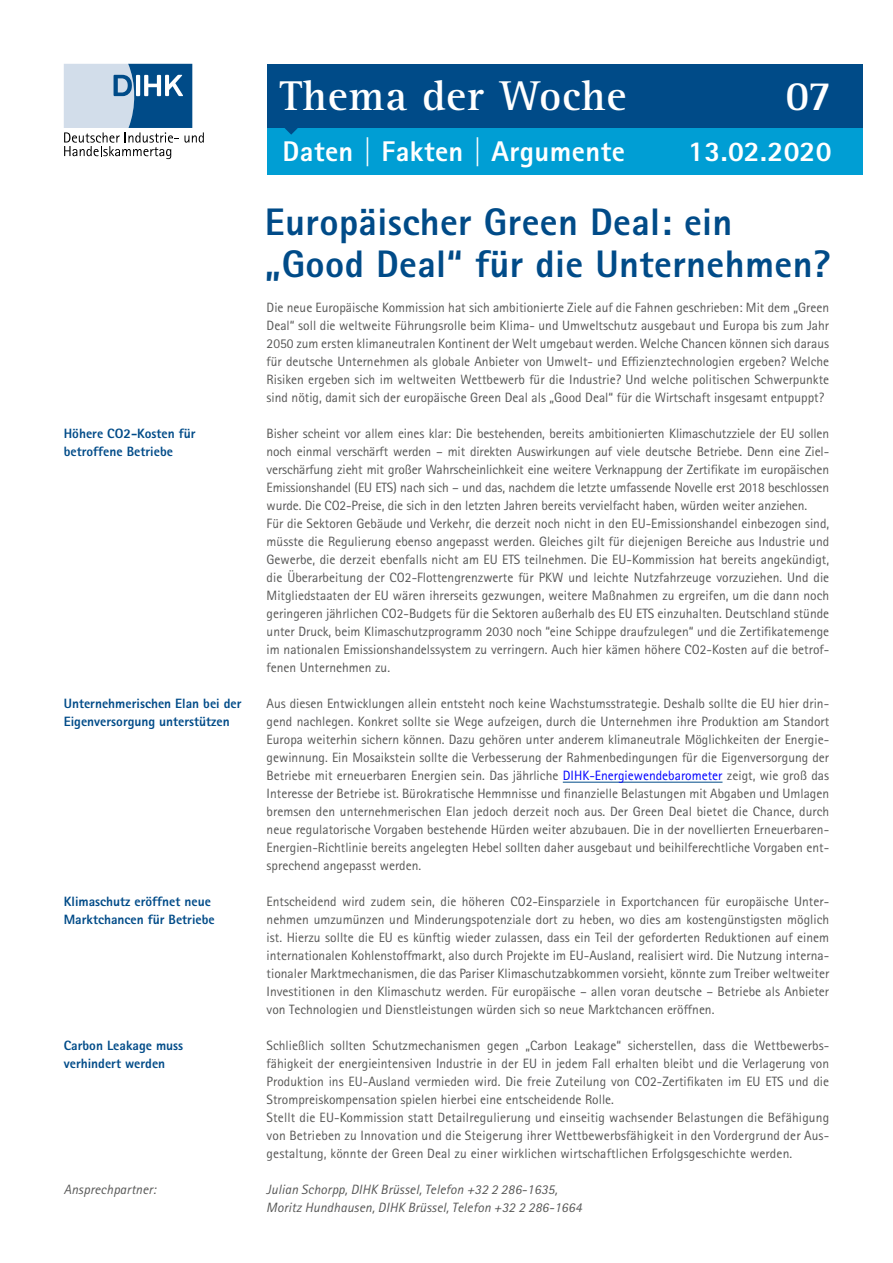
<style>
.page{position:relative;width:893px;height:1263px;background:#fff}
.page>*{position:absolute;margin:0;border:0;box-sizing:border-box;transform-origin:0 0}
.t1{font:700 43.05px "Agfa Rotis Serif";letter-spacing:.02em;color:#fff}
.t2{font:800 38.4px/42px "Agfa Rotis Sans Serif";letter-spacing:.01em;color:#004b88}
.t3{font:800 28.5px "Agfa Rotis Sans Serif";letter-spacing:.015em;color:#fff}
.t4{font:13.5px/18px "Agfa Rotis Sans Serif";color:#575756;text-align:justify}
.t5{font:800 13.5px/18px "Agfa Rotis Sans Serif";color:#004b88}
.t6{font:italic 13.5px/18px "Agfa Rotis Sans Serif";letter-spacing:.01em;color:#575756}
.s1{color:#00f}
</style>
<div class="page">
<hr style="left:563px;top:782px;width:159px;height:1px;background:#004b88">
<svg style="left:64px;top:64px;width:140px;height:95px"></svg>
<div style="left:267px;top:64px;width:595px;height:64px;background:#004b88"></div>
<div style="left:267px;top:128px;width:595px;height:46px;background:#009ed4"></div>
<svg style="left:285px;top:128px;width:13px;height:7px"></svg>
<p class="t5" style="left:64px;top:424px;width:133px">Höhere CO2-Kosten für betroffene Betriebe</p>
<p class="t5" style="left:64px;top:694px;width:179px">Unternehmerischen Elan bei der<br>Eigenversorgung unterstützen</p>
<p class="t5" style="left:64px;top:892px;width:152px">Klimaschutz eröffnet neue<br>Marktchancen für Betriebe</p>
<p class="t5" style="left:64px;top:1036px;width:121px">Carbon Leakage muss verhindert werden</p>
<h1 class="t1" style="left:280px;top:70px;width:348px">Thema der Woche</h1>
<h1 class="t1" style="left:785px;top:70px;width:48px">07</h1>
<h3 class="t3" style="left:282px;top:133px;width:344px">Daten | Fakten | Argumente</h3>
<h3 class="t3" style="left:688px;top:133px;width:145px">13.02.2020</h3>
<h2 class="t2" style="left:265px;top:200px;width:567px">Europäischer Green Deal: ein „Good Deal“ für die Unternehmen?</h2>
<p class="t4" style="left:267px;top:299px;width:564px">Die neue Europäische Kommission hat sich ambitionierte Ziele auf die Fahnen geschrieben: Mit dem „Green Deal“ soll die weltweite Führungsrolle beim Klima- und Umweltschutz ausgebaut und Europa bis zum Jahr 2050 zum ersten klimaneutralen Kontinent der Welt umgebaut werden. Welche Chancen können sich daraus für deutsche Unternehmen als globale Anbieter von Umwelt- und Effizienztechnologien ergeben? Welche Risiken ergeben sich im weltweiten Wettbewerb für die Industrie? Und welche politischen Schwerpunkte sind nötig, damit sich der europäische Green Deal als „Good Deal“ für die Wirtschaft insgesamt entpuppt?</p>
<p class="t4" style="left:267px;top:425px;width:564px;text-align:left">Bisher scheint vor allem eines klar: Die bestehenden, bereits ambitionierten Klimaschutzziele der EU sollen noch einmal verschärft werden – mit direkten Auswirkungen auf viele deutsche Betriebe. Denn eine Ziel&shy;verschärfung zieht mit großer Wahrscheinlichkeit eine weitere Verknappung der Zertifikate im europäischen Emissionshandel (EU ETS) nach sich – und das, nachdem die letzte umfassende Novelle erst 2018 beschlossen wurde. Die CO2-Preise, die sich in den letzten Jahren bereits vervielfacht haben, würden weiter anziehen.<br>Für die Sektoren Gebäude und Verkehr, die derzeit noch nicht in den EU-Emissionshandel einbezogen sind, müsste die Regulierung ebenso angepasst werden. Gleiches gilt für diejenigen Bereiche aus Industrie und Gewerbe, die derzeit ebenfalls nicht am EU ETS teilnehmen. Die EU-Kommission hat bereits angekündigt, die Überarbeitung der CO2-Flottengrenzwerte für PKW und leichte Nutzfahrzeuge vorzuziehen. Und die Mitgliedstaaten der EU wären ihrerseits gezwungen, weitere Maßnahmen zu ergreifen, um die dann noch geringeren jährlichen CO2-Budgets für die Sektoren außerhalb des EU ETS einzuhalten. Deutschland stünde unter Druck, beim Klimaschutzprogramm 2030 noch “eine Schippe draufzulegen“ und die Zertifikatemenge im nationalen Emissionshandelssystem zu verringern. Auch hier kämen höhere CO2-Kosten auf die betrof&shy;fenen Unternehmen zu.</p>
<p class="t4" style="left:267px;top:695px;width:564px">Aus diesen Entwicklungen allein entsteht noch keine Wachstumsstrategie. Deshalb sollte die EU hier drin&shy;gend nachlegen. Konkret sollte sie Wege aufzeigen, durch die Unternehmen ihre Produktion am Standort Europa weiterhin sichern können. Dazu gehören unter anderem klimaneutrale Möglichkeiten der Energie&shy;gewinnung. Ein Mosaikstein sollte die Verbesserung der Rahmenbedingungen für die Eigenversorgung der Betriebe mit erneuerbaren Energien sein. Das jährliche <span class="s1">DIHK-Energiewendebarometer</span> zeigt, wie groß das Interesse der Betriebe ist. Bürokratische Hemmnisse und finanzielle Belastungen mit Abgaben und Umlagen bremsen den unternehmerischen Elan jedoch derzeit noch aus. Der Green Deal bietet die Chance, durch neue regulatorische Vorgaben bestehende Hürden weiter abzubauen. Die in der novellierten Erneuerbaren-Energien-Richtlinie bereits angelegten Hebel sollten daher ausgebaut und beihilferechtliche Vorgaben ent&shy;sprechend angepasst werden.</p>
<p class="t4" style="left:267px;top:893px;width:564px">Entscheidend wird zudem sein, die höheren CO2-Einsparziele in Exportchancen für europäische Unter&shy;nehmen umzumünzen und Minderungspotenziale dort zu heben, wo dies am kostengünstigsten möglich ist. Hierzu sollte die EU es künftig wieder zulassen, dass ein Teil der geforderten Reduktionen auf einem internationalen Kohlenstoffmarkt, also durch Projekte im EU-Ausland, realisiert wird. Die Nutzung interna&shy;tionaler Marktmechanismen, die das Pariser Klimaschutzabkommen vorsieht, könnte zum Treiber weltweiter Investitionen in den Klimaschutz werden. Für europäische – allen voran deutsche – Betriebe als Anbieter von Technologien und Dienstleistungen würden sich so neue Marktchancen eröffnen.</p>
<p class="t4" style="left:267px;top:1037px;width:564px;text-align:left">Schließlich sollten Schutzmechanismen gegen „Carbon Leakage“ sicherstellen, dass die Wettbewerbs&shy;fähigkeit der energieintensiven Industrie in der EU in jedem Fall erhalten bleibt und die Verlagerung von Produktion ins EU-Ausland vermieden wird. Die freie Zuteilung von CO2-Zertifikaten im EU ETS und die Strompreiskompensation spielen hierbei eine entscheidende Rolle.<br>Stellt die EU-Kommission statt Detailregulierung und einseitig wachsender Belastungen die Befähigung von Betrieben zu Innovation und die Steigerung ihrer Wettbewerbsfähigkeit in den Vordergrund der Aus&shy;gestaltung, könnte der Green Deal zu einer wirklichen wirtschaftlichen Erfolgsgeschichte werden.</p>
<p class="t6" style="left:64px;top:1181px;width:94px">Ansprechpartner:</p>
<p class="t6" style="left:266px;top:1181px;width:317px">Julian Schorpp, DIHK Brüssel, Telefon +32 2 286-1635,<br>Moritz Hundhausen, DIHK Brüssel, Telefon +32 2 286-1664</p>
</div>
